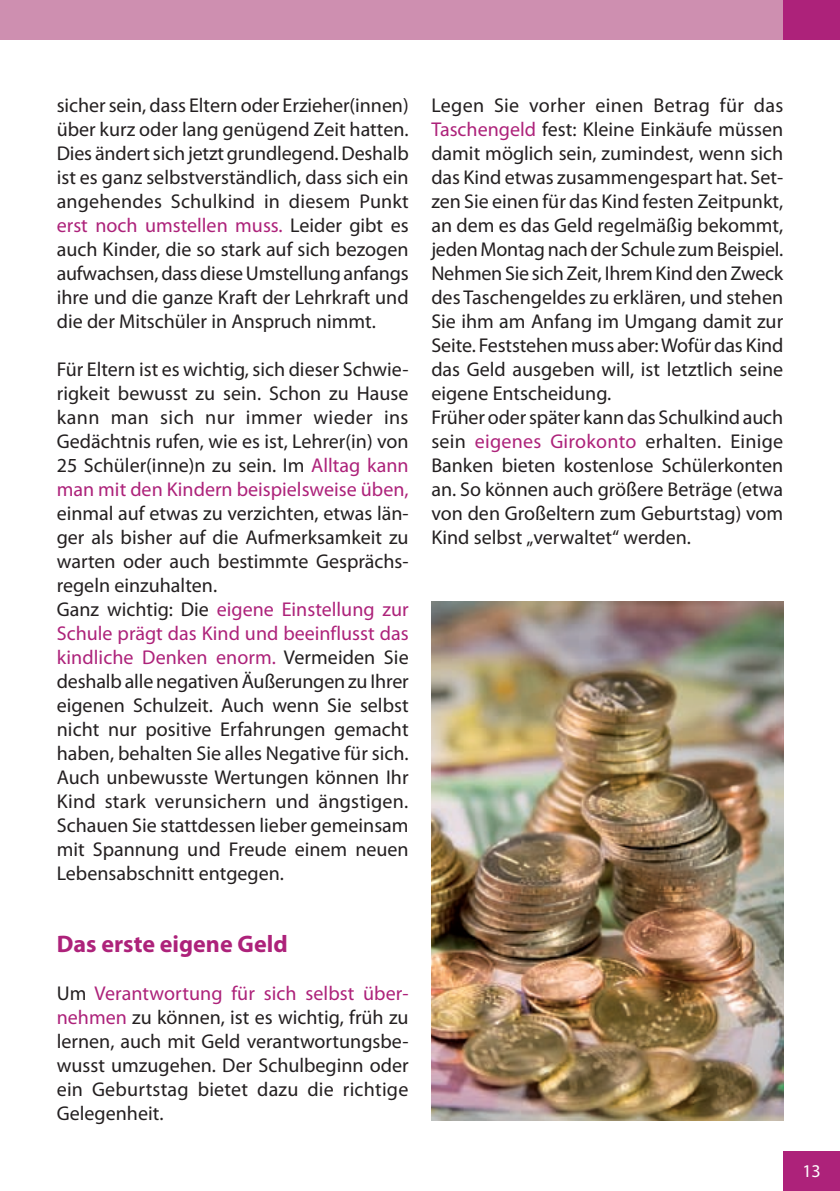
<style>
.page{position:relative;width:840px;height:1191px;background:#fff}
.page>*{position:absolute;margin:0;border:0;box-sizing:border-box;transform-origin:0 0}
.t1{font:700 24px "Myriad Pro";color:#ad227a}
.t2{font:20px/24px "Myriad Pro";color:#231f20;text-align:justify}
.t3{font:18px "Myriad Pro";color:#fff}
.s1{color:#ad227a}
</style>
<div class="page">
<div style="left:0;top:0;width:839px;height:40px;background:#ce8fb0"></div>
<div style="left:782px;top:1151px;width:57px;height:40px;background:#ad227a"></div>
<div style="left:782px;top:0;width:57px;height:40px;background:#ad227a"></div>
<img style="left:431px;top:601px;width:351px;height:519px">
<p class="t2" style="left:57px;top:93px;width:353px">sicher sein, dass Eltern oder Erzieher(innen) über kurz oder lang genügend Zeit hatten.<br>Dies ändert sich jetzt grundlegend. Deshalb ist es ganz selbstverständlich, dass sich ein angehendes Schulkind in diesem Punkt <span class="s1">erst noch umstellen muss.</span> Leider gibt es auch Kinder, die so stark auf sich bezogen aufwachsen, dass diese Umstellung anfangs ihre und die ganze Kraft der Lehrkraft und die der Mitschüler in Anspruch nimmt.</p>
<p class="t2" style="left:57px;top:357px;width:353px">Für Eltern ist es wichtig, sich dieser Schwie&shy;rigkeit bewusst zu sein. Schon zu Hause kann man sich nur immer wieder ins Gedächtnis rufen, wie es ist, Lehrer(in) von 25 Schüler(inne)n zu sein. Im <span class="s1">Alltag kann man mit den Kindern beispielsweise üben,</span></p>
<p class="t2" style="left:57px;top:501px;width:353px;text-align:left">einmal auf etwas zu verzichten, etwas län&shy;ger als bisher auf die Aufmerksamkeit zu warten oder auch bestimmte Gesprächs&shy;regeln einzuhalten.<br>Ganz wichtig: Die <span class="s1">eigene Einstellung zur Schule prägt das Kind und beeinflusst das kindliche Denken enorm.</span> Vermeiden Sie deshalb alle negativen Äußerungen zu Ihrer eigenen Schulzeit. Auch wenn Sie selbst nicht nur positive Erfahrungen gemacht haben, behalten Sie alles Negative für sich.<br>Auch unbewusste Wertungen können Ihr Kind stark verunsichern und ängstigen.<br>Schauen Sie stattdessen lieber gemeinsam mit Spannung und Freude einem neuen Lebensabschnitt entgegen.</p>
<p class="t1" style="left:57px;top:928px;width:232px">Das erste eigene Geld</p>
<p class="t2" style="left:57px;top:981px;width:353px">Um <span class="s1">Verantwortung für sich selbst über&shy;nehmen</span> zu können, ist es wichtig, früh zu lernen, auch mit Geld verantwortungsbe&shy;wusst umzugehen. Der Schulbeginn oder ein Geburtstag bietet dazu die richtige Gelegenheit.</p>
<p class="t2" style="left:431px;top:93px;width:353px;text-align:left">Legen Sie vorher einen Betrag für das <span class="s1">Taschengeld</span> fest: Kleine Einkäufe müssen damit möglich sein, zumindest, wenn sich das Kind etwas zusammengespart hat. Set&shy;zen Sie einen für das Kind festen Zeitpunkt, an dem es das Geld regelmäßig bekommt, jeden Montag nach der Schule zum Beispiel.<br>Nehmen Sie sich Zeit, Ihrem Kind den Zweck des Taschengeldes zu erklären, und stehen Sie ihm am Anfang im Umgang damit zur Seite. Feststehen muss aber: Wofür das Kind das Geld ausgeben will, ist letztlich seine eigene Entscheidung.<br>Früher oder später kann das Schulkind auch sein <span class="s1">eigenes Girokonto</span> erhalten. Einige Banken bieten kostenlose Schülerkonten an. So können auch größere Beträge (etwa von den Großeltern zum Geburtstag) vom Kind selbst „verwaltet“ werden.</p>
<p class="t3" style="left:801px;top:1161px;width:20px">13</p>
</div>
